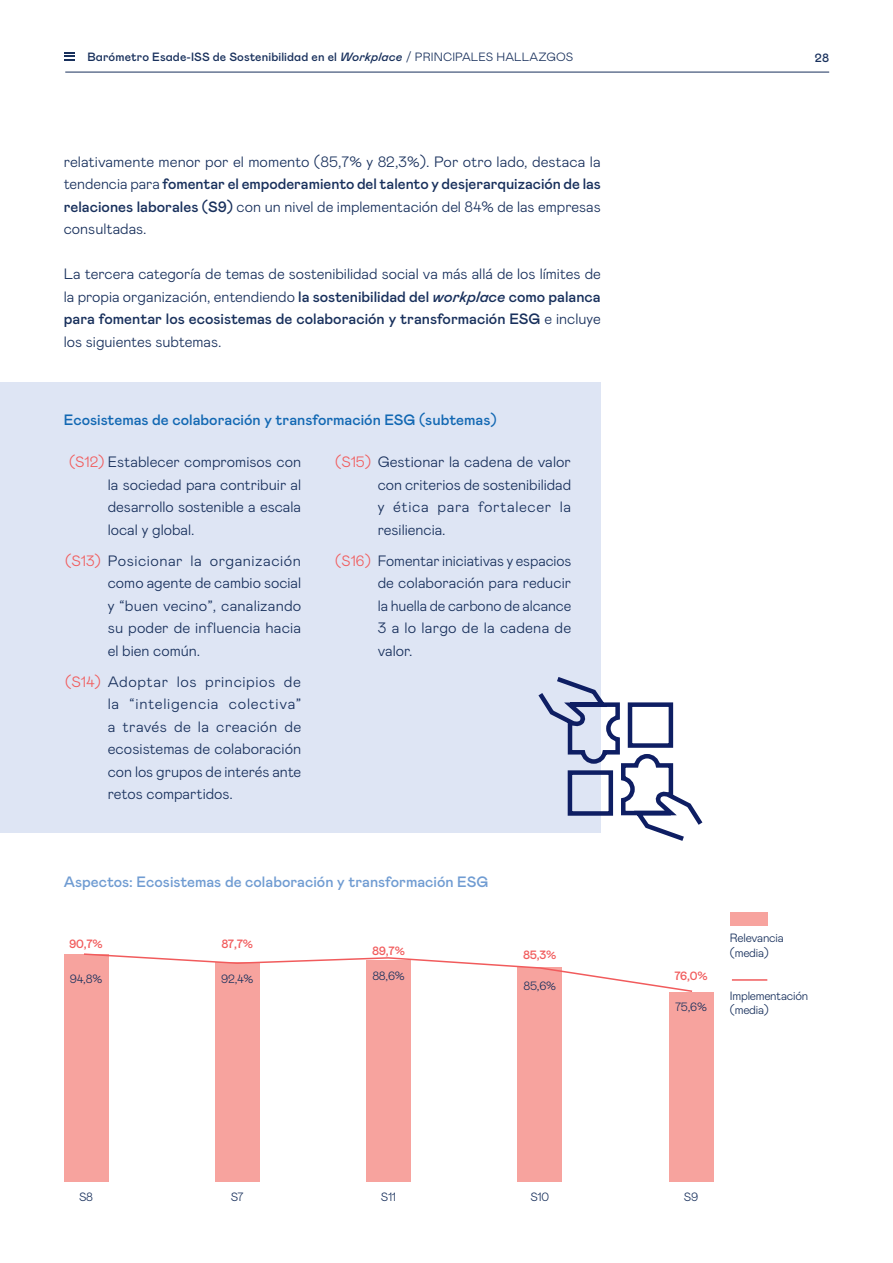
<style>
.page{position:relative;width:893px;height:1263px;background:#fff}
.page>*{position:absolute;margin:0;border:0;box-sizing:border-box;transform-origin:0 0}
.t1{font:300 15px/22.5px "Mabry Pro";color:#18305c;text-align:justify}
.t2{font:500 15px "Mabry Pro";color:#1268b3}
.t3{font:500 15px "Mabry Pro";color:#709cd2}
.t4{font:300 12px/14.4px "Mabry Pro";letter-spacing:-.02em;color:#18305c}
.t5{font:500 12px "Mabry Pro";letter-spacing:.01em;color:#18305c}
.t6{font:500 12px "Mabry Pro";letter-spacing:-.02em;color:#f15b5c}
.s1{font-style:italic}
.s2{font-weight:300}
.s3{font-weight:500}
.s4{font-weight:500;font-style:italic}
.s5{color:#f15b5c}
</style>
<div class="page">
<svg style="left:64px;top:52px;width:11px;height:9px"></svg>
<hr style="left:65px;top:72px;width:764px;height:1px;background:#18305c">
<div style="left:0;top:383px;width:601px;height:450px;background:#dee5f4"></div>
<div style="left:730px;top:912px;width:37px;height:13px;background:#f7a39e"></div>
<hr style="left:732px;top:979px;width:35px;height:2px;background:#f15b5c">
<div style="left:64px;top:955px;width:44px;height:227px;background:#f7a39e"></div>
<div style="left:215px;top:962px;width:45px;height:220px;background:#f7a39e"></div>
<div style="left:366px;top:960px;width:45px;height:222px;background:#f7a39e"></div>
<div style="left:517px;top:968px;width:45px;height:214px;background:#f7a39e"></div>
<div style="left:669px;top:993px;width:44px;height:189px;background:#f7a39e"></div>
<svg style="left:82px;top:953px;width:612px;height:40px"></svg>
<svg style="left:538px;top:677px;width:165px;height:164px"></svg>
<p class="t5" style="left:87px;top:48px;width:487px">Barómetro Esade-ISS de Sostenibilidad en el <span class="s1">Workplace</span> <span class="s2">/ PRINCIPALES HALLAZGOS</span></p>
<p class="t5" style="left:815px;top:49px;width:16px">28</p>
<p class="t1" style="left:64px;top:149px;width:539px">relativamente menor por el momento (85,7% y 82,3%). Por otro lado, destaca la tendencia para <span class="s3">fomentar el empoderamiento del talento y desjerarquización de las relaciones laborales (S9)</span> con un nivel de implementación del 84% de las empresas consultadas.</p>
<p class="t1" style="left:64px;top:262px;width:539px">La tercera categoría de temas de sostenibilidad social va más allá de los límites de la propia organización, entendiendo <span class="s3">la sostenibilidad del</span> <span class="s4">workplace</span> <span class="s3">como palanca para fomentar los ecosistemas de colaboración y transformación ESG</span> e incluye los siguientes subtemas.</p>
<p class="t2" style="left:64px;top:409px;width:434px">Ecosistemas de colaboración y transformación ESG (subtemas)</p>
<p class="t1" style="left:108px;top:450px;width:195px;text-indent:-39px"><span class="s5">(S12)</span> Establecer compromisos con la sociedad para contribuir al desarrollo sostenible a escala local y global.</p>
<p class="t1" style="left:108px;top:548px;width:195px;text-indent:-43px"><span class="s5">(S13)</span> Posicionar la organización como agente de cambio social y “buen vecino”, canalizando su poder de influencia hacia el bien común.</p>
<p class="t1" style="left:108px;top:669px;width:195px;text-indent:-43px"><span class="s5">(S14)</span> Adoptar los principios de la “inteligencia colectiva” a través de la creación de ecosistemas de colaboración con los grupos de interés ante retos compartidos.</p>
<p class="t1" style="left:378px;top:450px;width:195px;text-indent:-43px"><span class="s5">(S15)</span> Gestionar la cadena de valor con criterios de sostenibilidad y ética para fortalecer la resiliencia.</p>
<p class="t1" style="left:378px;top:548px;width:195px;text-indent:-43px"><span class="s5">(S16)</span> Fomentar iniciativas y espacios de colaboración para reducir la huella de carbono de alcance 3 a lo largo de la cadena de valor.</p>
<p class="t3" style="left:64px;top:871px;width:426px">Aspectos: Ecosistemas de colaboración y transformación ESG</p>
<p class="t6" style="left:69px;top:936px;width:35px">90,7%</p>
<p class="t6" style="left:221px;top:936px;width:33px">87,7%</p>
<p class="t6" style="left:372px;top:942px;width:34px">89,7%</p>
<p class="t6" style="left:523px;top:946px;width:35px">85,3%</p>
<p class="t4" style="left:70px;top:971px;width:34px">94,8%</p>
<p class="t4" style="left:221px;top:971px;width:34px">92,4%</p>
<p class="t4" style="left:372px;top:968px;width:34px">88,6%</p>
<p class="t4" style="left:523px;top:978px;width:34px">85,6%</p>
<p class="t6" style="left:674px;top:967px;width:35px">76,0%</p>
<p class="t4" style="left:675px;top:999px;width:33px">75,6%</p>
<p class="t4" style="left:730px;top:930px;width:55px">Relevancia (media)</p>
<p class="t4" style="left:730px;top:987px;width:80px">Implementación (media)</p>
<p class="t4" style="left:79px;top:1188px;width:15px">S8</p>
<p class="t4" style="left:231px;top:1188px;width:14px">S7</p>
<p class="t4" style="left:381px;top:1188px;width:17px">S11</p>
<p class="t4" style="left:530px;top:1188px;width:20px">S10</p>
<p class="t4" style="left:684px;top:1188px;width:16px">S9</p>
</div>
